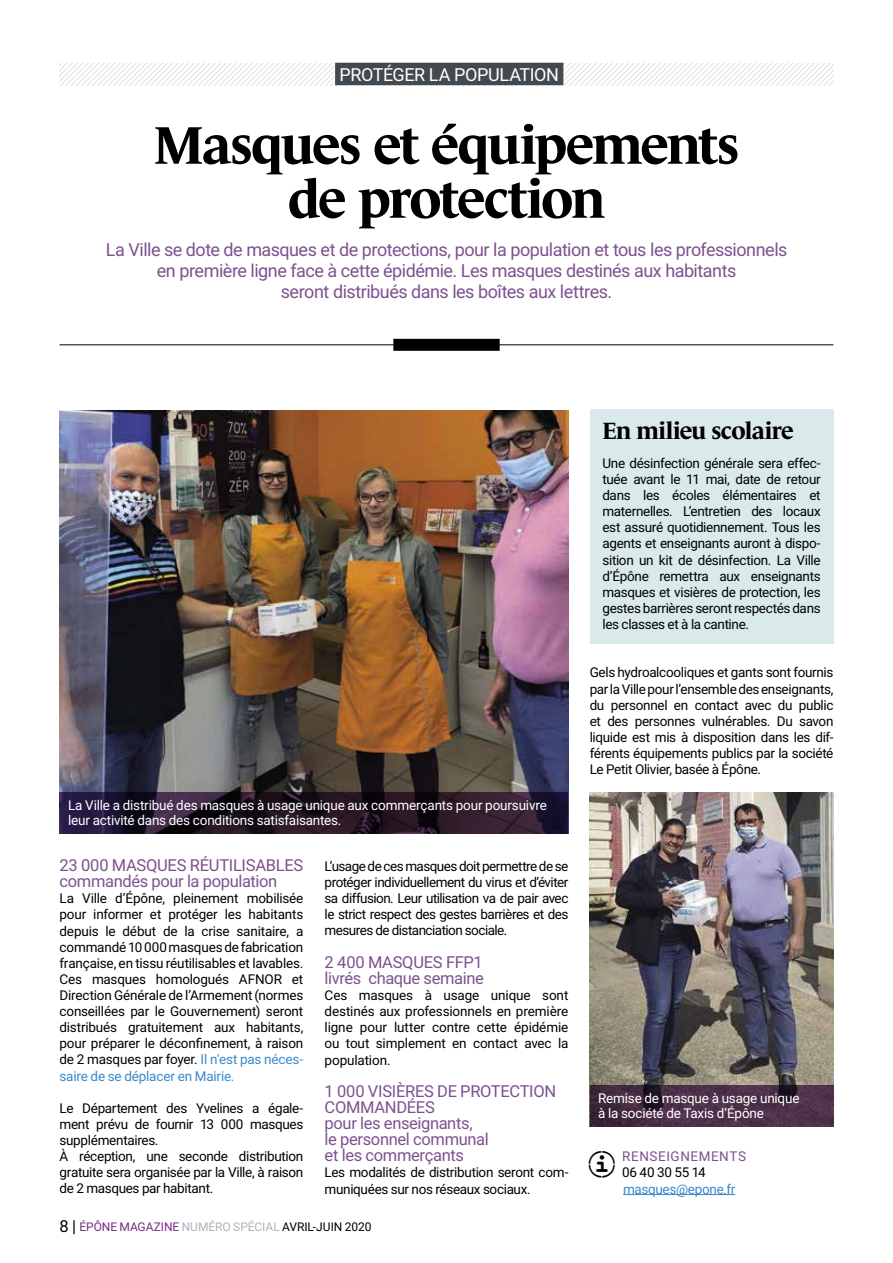
<style>
.page{position:relative;width:893px;height:1263px;background:#fff}
.page>*{position:absolute;margin:0;border:0;box-sizing:border-box;transform-origin:0 0}
.t1{font:700 54px/54px "Le Monde Journal Std";letter-spacing:-.035em;color:#000;text-align:center}
.t2{font:36.15px "Siruca Pictograms";color:#000}
.t3{font:700 24px "Le Monde Journal Std";letter-spacing:-.03em;color:#000}
.t4{font:18px/21px "Roboto";letter-spacing:-.03em;color:#7d518f;text-align:center}
.t5{font:18px "Roboto";letter-spacing:-.025em;color:#fff}
.t6{font:16.5px/16px "Roboto";letter-spacing:-.02em;color:#7d518f}
.t7{font:13.5px/16px "Roboto";letter-spacing:-.025em;color:#000;text-align:justify}
.t8{font:13.5px/15px "Roboto";letter-spacing:-.015em;color:#fff}
.t9{font:13.5px "Roboto";letter-spacing:-.025em;color:#3a89cc}
.t10{font:13.5px "Roboto";letter-spacing:.04em;color:#7d518f}
.t11{font:12px "Roboto";letter-spacing:-.005em;color:#782e82}
.t12{font:12px "Roboto";color:#000}
.s1{color:#3a89cc}
.s2{font-size:16.5px;color:#000}
.s3{color:#b1b2b9}
.s4{color:#000}
</style>
<div class="page">
<svg style="left:60px;top:64px;width:773px;height:21px"></svg>
<div style="left:335px;top:63px;width:228px;height:22px;background:#42494f"></div>
<hr style="left:60px;top:345px;width:773px;height:1px;background:#000">
<div style="left:393px;top:339px;width:107px;height:12px;background:#000"></div>
<img style="left:60px;top:410px;width:508px;height:382px">
<div style="left:590px;top:409px;width:243px;height:235px;background:#dae9e9"></div>
<img style="left:590px;top:792px;width:243px;height:293px">
<svg style="left:590px;top:1085px;width:243px;height:42px;background:#472c44"></svg>
<svg style="left:60px;top:792px;width:508px;height:41px;background:#241628"></svg>
<hr style="left:623px;top:1194px;width:112px;height:1px;background:#3a89cc">
<h3 class="t5" style="left:340px;top:62px;width:221px">PROTÉGER LA POPULATION</h3>
<h1 class="t1" style="left:154px;top:118px;width:587px">Masques et équipements de protection</h1>
<h3 class="t4" style="left:106px;top:238px;width:683px">La Ville se dote de masques et de protections, pour la population et tous les professionnels en première ligne face à cette épidémie. Les masques destinés aux habitants<br>seront distribués dans les boîtes aux lettres.</h3>
<h3 class="t3" style="left:602px;top:417px;width:193px">En milieu scolaire</h3>
<p class="t7" style="left:602px;top:454px;width:220px">Une désinfection générale sera effec&shy;tuée avant le 11 mai, date de retour dans les écoles élémentaires et maternelles. L’entretien des locaux est assuré quotidiennement. Tous les agents et enseignants auront à dispo&shy;sition un kit de désinfection. La Ville d’Épône remettra aux enseignants masques et visières de protection, les gestes barrières seront respectés dans les classes et à la cantine.</p>
<p class="t8" style="left:68px;top:797px;width:480px">La Ville a distribué des masques à usage unique aux commerçants pour poursuivre leur activité dans des conditions satisfaisantes.</p>
<p class="t6" style="left:60px;top:856px;width:245px">23 000 MASQUES RÉUTILISABLES commandés pour la population</p>
<p class="t7" style="left:60px;top:890px;width:245px">La Ville d’Épône, pleinement mobilisée pour informer et protéger les habitants depuis le début de la crise sanitaire, a commandé 10 000 masques de fabrication française, en tissu réutilisables et lavables.<br>Ces masques homologués AFNOR et Direction Générale de l’Armement (normes conseillées par le Gouvernement) seront distribués gratuitement aux habitants, pour préparer le déconfinement, à raison de 2 masques par foyer. <span class="s1">Il n'est pas néces&shy;saire de se déplacer en Mairie.</span></p>
<p class="t7" style="left:60px;top:1099px;width:245px;text-align:left">Le Département des Yvelines a égale&shy;ment prévu de fournir 13 000 masques supplémentaires.<br>À réception, une seconde distribution gratuite sera organisée par la Ville, à raison de 2 masques par habitant.</p>
<p class="t7" style="left:325px;top:857px;width:245px">L’usage de ces masques doit permettre de se protéger individuellement du virus et d’éviter sa diffusion. Leur utilisation va de pair avec le strict respect des gestes barrières et des mesures de distanciation sociale.</p>
<p class="t6" style="left:325px;top:953px;width:161px">2 400 MASQUES FFP1 livrés chaque semaine</p>
<p class="t7" style="left:325px;top:987px;width:245px">Ces masques à usage unique sont destinés aux professionnels en première ligne pour lutter contre cette épidémie ou tout simplement en contact avec la population.</p>
<p class="t6" style="left:325px;top:1082px;width:233px">1 000 VISIÈRES DE PROTECTION<br>COMMANDÉES<br>pour les enseignants,<br>le personnel communal<br>et les commerçants</p>
<p class="t7" style="left:325px;top:1164px;width:245px">Les modalités de distribution seront com&shy;muniquées sur nos réseaux sociaux.</p>
<p class="t11" style="left:60px;top:1219px;width:271px"><span class="s2">8 |</span> ÉPÔNE MAGAZINE <span class="s3">NUMÉRO SPÉCIAL</span> <span class="s4">avril-juin</span></p>
<p class="t12" style="left:345px;top:1219px;width:28px">2020</p>
<p class="t7" style="left:590px;top:664px;width:245px">Gels hydroalcooliques et gants sont fournis par la Ville pour l’ensemble des enseignants, du personnel en contact avec du public et des personnes vulnérables. Du savon liquide est mis à disposition dans les dif&shy;férents équipements publics par la société Le Petit Olivier, basée à Épône.</p>
<p class="t8" style="left:598px;top:1090px;width:203px">Remise de masque à usage unique à la société de Taxis d’Épône</p>
<h2 class="t2" style="left:583px;top:1148px;width:40px">!</h2>
<p class="t10" style="left:622px;top:1147px;width:125px">RENSEIGNEMENTS</p>
<p class="t7" style="left:622px;top:1164px;width:85px">06 40 30 55 14</p>
<p class="t9" style="left:623px;top:1179px;width:114px">masques@epone.fr</p>
</div>
